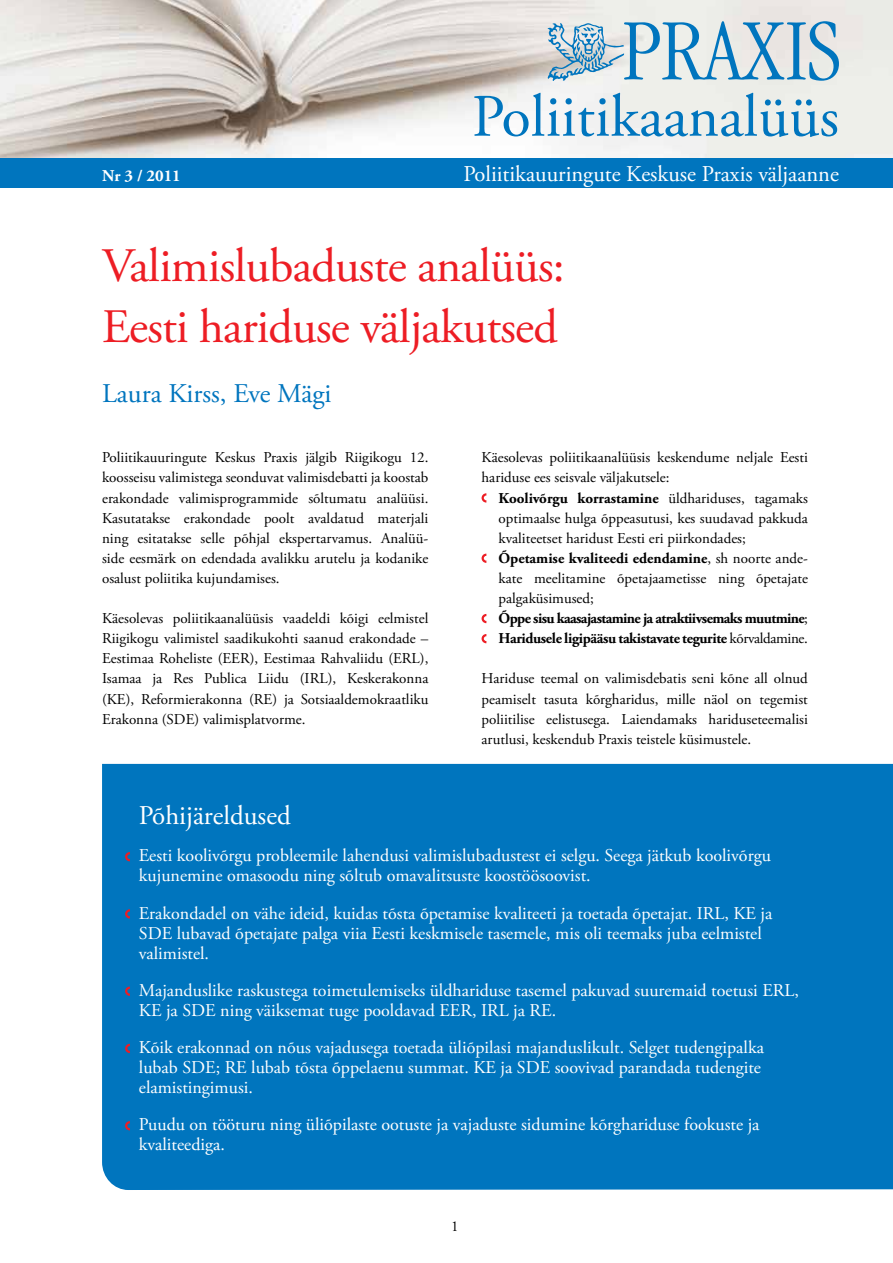
<style>
.page{position:relative;width:893px;height:1263px;background:#fff}
.page>*{position:absolute;margin:0;border:0;box-sizing:border-box;transform-origin:0 0}
.t1{font:60px "Adobe Garamond Pro";color:#0075be}
.t2{font:48px/60.3px "Adobe Garamond Pro";letter-spacing:-.015em;color:#ed1d24}
.t3{font:27px "Adobe Garamond Pro";color:#0075be}
.t4{font:27px "Adobe Garamond Pro";color:#fff}
.t5{font:22.5px "Adobe Garamond Pro";color:#fff}
.t6{font:18px/20.1px "Adobe Garamond Pro";color:#fff}
.t7{font:700 16.5px "Adobe Garamond Pro";color:#fff}
.t8{font:15px/20.1px "Adobe Garamond Pro";color:#000;text-align:justify}
.s1{font-weight:700}
</style>
<div class="page">
<div style="left:102px;top:764px;width:791px;height:426px;background:#0075be"></div>
<img style="left:0;top:0;width:893px;height:159px">
<div style="left:0;top:159px;width:893px;height:29px;background:#0075be"></div>
<svg style="left:548px;top:21px;width:291px;height:60px;background:#abc9da"></svg>
<svg style="left:125px;top:852px;width:5px;height:9px"></svg>
<svg style="left:125px;top:909px;width:5px;height:9px"></svg>
<svg style="left:125px;top:986px;width:5px;height:10px"></svg>
<svg style="left:125px;top:1044px;width:5px;height:9px"></svg>
<svg style="left:125px;top:1121px;width:5px;height:9px"></svg>
<svg style="left:482px;top:493px;width:4px;height:10px"></svg>
<svg style="left:482px;top:554px;width:4px;height:9px"></svg>
<svg style="left:482px;top:614px;width:4px;height:9px"></svg>
<svg style="left:482px;top:634px;width:4px;height:9px"></svg>
<h1 class="t1" style="left:472px;top:81px;width:369px">Poliitikaanalüüs</h1>
<p class="t7" style="left:102px;top:166px;width:80px">Nr 3 / 2011</p>
<h3 class="t5" style="left:463px;top:160px;width:377px">Poliitikauuringute Keskuse Praxis väljaanne</h3>
<h2 class="t2" style="left:102px;top:238px;width:464px">Valimislubaduste analüüs:<br>Eesti hariduse väljakutsed</h2>
<h3 class="t3" style="left:102px;top:377px;width:231px">Laura Kirss, Eve Mägi</h3>
<p class="t8" style="left:102px;top:448px;width:328px">Poliitikauuringute Keskus Praxis jälgib Riigikogu 12. koosseisu valimistega seonduvat valimisdebatti ja koostab erakondade valimisprogrammide sõltumatu analüüsi.<br>Kasutatakse erakondade poolt avaldatud materjali ning esitatakse selle põhjal ekspertarvamus. Analüü&shy;side eesmärk on edendada avalikku arutelu ja kodanike osalust poliitika kujundamises.</p>
<p class="t8" style="left:102px;top:609px;width:328px">Käesolevas poliitikaanalüüsis vaadeldi kõigi eelmistel Riigikogu valimistel saadikukohti saanud erakondade – Eestimaa Roheliste (EER), Eestimaa Rahvaliidu (ERL), Isamaa ja Res Publica Liidu (IRL), Keskerakonna (KE), Reformierakonna (RE) ja Sotsiaaldemokraatliku Erakonna (SDE) valimisplatvorme.</p>
<p class="t8" style="left:482px;top:448px;width:328px">Käesolevas poliitikaanalüüsis keskendume neljale Eesti hariduse ees seisvale väljakutsele:</p>
<p class="t8" style="left:499px;top:488px;width:311px;text-align:left"><span class="s1">Koolivõrgu korrastamine</span> üldhariduses, tagamaks optimaalse hulga õppeasutusi, kes suudavad pakkuda kvaliteetset haridust Eesti eri piirkondades; <span class="s1">Õpetamise kvaliteedi edendamine</span>, sh noorte ande&shy;kate meelitamine õpetajaametisse ning õpetajate palgaküsimused;<br><span class="s1">Õppe sisu kaasajastamine ja atraktiivsemaks muutmine</span>; <span class="s1">Haridusele ligipääsu takistavate tegurite</span> kõrvaldamine.</p>
<p class="t8" style="left:482px;top:669px;width:328px">Hariduse teemal on valimisdebatis seni kõne all olnud peamiselt tasuta kõrgharidus, mille näol on tegemist poliitilise eelistusega. Laiendamaks hariduseteemalisi arutlusi, keskendub Praxis teistele küsimustele.</p>
<h3 class="t4" style="left:139px;top:799px;width:153px">Põhijäreldused</h3>
<p class="t6" style="left:139px;top:846px;width:633px">Eesti koolivõrgu probleemile lahendusi valimislubadustest ei selgu. Seega jätkub koolivõrgu kujunemine omasoodu ning sõltub omavalitsuste koostöösoovist.</p>
<p class="t6" style="left:139px;top:903px;width:635px">Erakondadel on vähe ideid, kuidas tõsta õpetamise kvaliteeti ja toetada õpetajat. IRL, KE ja<br>SDE lubavad õpetajate palga viia Eesti keskmisele tasemele, mis oli teemaks juba eelmistel valimistel.</p>
<p class="t6" style="left:139px;top:981px;width:661px">Majanduslike raskustega toimetulemiseks üldhariduse tasemel pakuvad suuremaid toetusi ERL,<br>KE ja SDE ning väiksemat tuge pooldavad EER, IRL ja RE.</p>
<p class="t6" style="left:139px;top:1038px;width:627px">Kõik erakonnad on nõus vajadusega toetada üliõpilasi majanduslikult. Selget tudengipalka lubab SDE; RE lubab tõsta õppelaenu summat. KE ja SDE soovivad parandada tudengite elamistingimusi.</p>
<p class="t6" style="left:139px;top:1115px;width:622px">Puudu on tööturu ning üliõpilaste ootuste ja vajaduste sidumine kõrghariduse fookuste ja kvaliteediga.</p>
<p class="t8" style="left:451px;top:1217px;width:9px">1</p>
</div>
